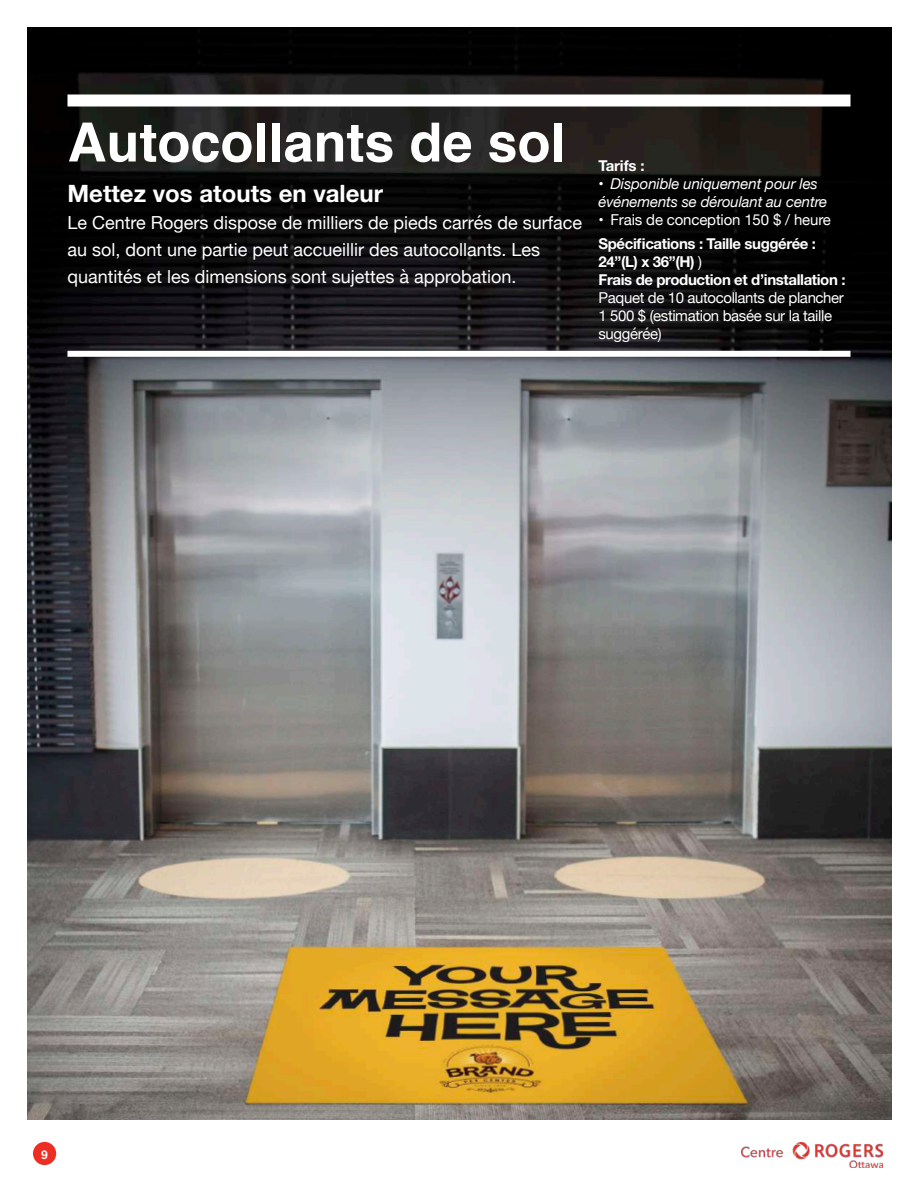
<style>
.page{position:relative;width:918px;height:1188px;background:#fff}
.page>*{position:absolute;margin:0;border:0;box-sizing:border-box;transform-origin:0 0}
.t1{font:700 54px "Helvetica";color:#fff}
.t2{font:700 24px "Helvetica Neue LT Std";color:#fff}
.t3{font:18px/27px "Helvetica Neue";color:#fff}
.t4{font:15px/18px "Helvetica Neue";letter-spacing:-.025em;color:#fff}
.t5{font:700 15px/18px "Helvetica Neue LT Std";letter-spacing:-.025em;color:#fff}
.t6{font:italic 15px/18px "Helvetica Neue";letter-spacing:-.01em;color:#fff}
.t7{font:700 12.3px "Helvetica";color:#fff}
.s1{font-style:normal}
.s2{font-family:"Helvetica Neue";font-weight:400}
</style>
<div class="page">
<img style="left:27px;top:27px;width:864px;height:1093px">
<img style="left:742px;top:1142px;width:140px;height:26px">
<div style="left:33px;top:1142px;width:23px;height:23px;background:#ee2e22;border-radius:50%"></div>
<div style="left:68px;top:94px;width:782px;height:12px;background:#fff"></div>
<div style="left:68px;top:351px;width:782px;height:6px;background:#fff"></div>
<h1 class="t1" style="left:68px;top:110px;width:500px">Autocollants de sol</h1>
<h2 class="t2" style="left:68px;top:178px;width:317px">Mettez vos atouts en valeur</h2>
<p class="t3" style="left:68px;top:210px;width:516px">Le Centre Rogers dispose de milliers de pieds carrés de surface au sol, dont une partie peut accueillir des autocollants. Les quantités et les dimensions sont sujettes à approbation.</p>
<p class="t5" style="left:598px;top:156px;width:48px">Tarifs :</p>
<p class="t6" style="left:598px;top:175px;width:230px"><span class="s1">•</span> Disponible uniquement pour les événements se déroulant au centre</p>
<p class="t4" style="left:598px;top:211px;width:234px">• Frais de conception 150 $ / heure</p>
<p class="t5" style="left:598px;top:235px;width:249px">Spécifications : Taille suggérée :<br>24”(L) x 36”(H) <span class="s2">)<br></span>Frais de production et d’installation :</p>
<p class="t4" style="left:598px;top:290px;width:247px">Paquet de 10 autocollants de plancher<br>1 500 $ (estimation basée sur la taille suggérée)</p>
<p class="t7" style="left:41px;top:1147px;width:8px">9</p>
</div>
